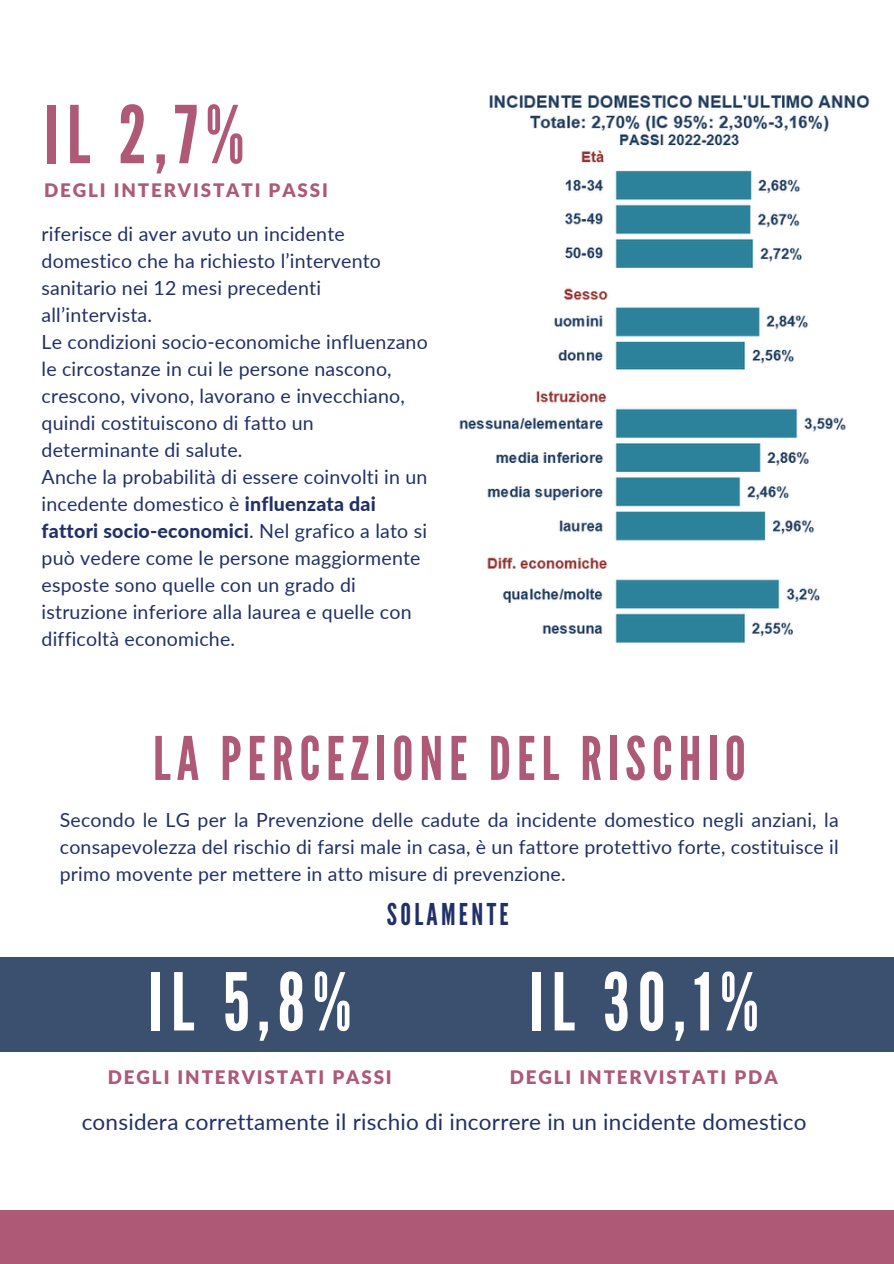
<style>
.page{position:relative;width:894px;height:1264px;background:#fff}
.page>*{position:absolute;margin:0;border:0;box-sizing:border-box;transform-origin:0 0}
.t1{font:79.35px "League Gothic";color:#fff}
.t2{font:79.35px "League Gothic";color:#ae5976}
.t3{font:59.85px "League Gothic";letter-spacing:.1em;color:#ae5976}
.t4{font:30px "League Gothic";letter-spacing:.11em;color:#223068}
.t5{font:22.5px "Lato";letter-spacing:.01em;color:#223068}
.t6{font:19.5px/27px "Lato";letter-spacing:.01em;color:#223068}
.t7{font:900 18.75px "Lato Latin";letter-spacing:.1em;color:#ae5976}
.s1{font-weight:800}
</style>
<div class="page">
<img style="left:459px;top:95px;width:411px;height:548px">
<div style="left:0;top:956px;width:893px;height:95px;background:#3a506e"></div>
<div style="left:0;top:1210px;width:893px;height:53px;background:#ae5976"></div>
<h4 class="t2" style="left:44px;top:89px;width:202px">IL 2,7%</h4>
<p class="t7" style="left:44px;top:182px;width:285px">DEGLI INTERVISTATI PASSI</p>
<p class="t6" style="left:42px;top:220px;width:341px">riferisce di aver avuto un incidente domestico che ha richiesto l’intervento sanitario nei 12 mesi precedenti all’intervista.</p>
<p class="t6" style="left:42px;top:328px;width:387px">Le condizioni socio-economiche influenzano le circostanze in cui le persone nascono, crescono, vivono, lavorano e invecchiano, quindi costituiscono di fatto un determinante di salute.</p>
<p class="t6" style="left:42px;top:463px;width:387px">Anche la probabilità di essere coinvolti in un incedente domestico è <span class="s1">influenzata dai fattori socio-economici</span>. Nel grafico a lato si può vedere come le persone maggiormente esposte sono quelle con un grado di istruzione inferiore alla laurea e quelle con difficoltà economiche.</p>
<h2 class="t3" style="left:153px;top:724px;width:594px">LA PERCEZIONE DEL RISCHIO</h2>
<p class="t6" style="left:60px;top:805px;width:780px;text-align:justify">Secondo le LG per la Prevenzione delle cadute da incidente domestico negli anziani, la consapevolezza del rischio di farsi male in casa, è un fattore protettivo forte, costituisce il primo movente per mettere in atto misure di prevenzione.</p>
<p class="t4" style="left:386px;top:896px;width:123px">SOLAMENTE</p>
<h1 class="t1" style="left:148px;top:956px;width:205px">IL 5,8%</h1>
<h1 class="t1" style="left:528px;top:956px;width:232px">IL 30,1%</h1>
<h4 class="t7" style="left:108px;top:1069px;width:285px">DEGLI INTERVISTATI PASSI</h4>
<h4 class="t7" style="left:509px;top:1069px;width:269px">DEGLI INTERVISTATI PDA</h4>
<h3 class="t5" style="left:82px;top:1107px;width:726px">considera correttamente il rischio di incorrere in un incidente domestico</h3>
</div>
